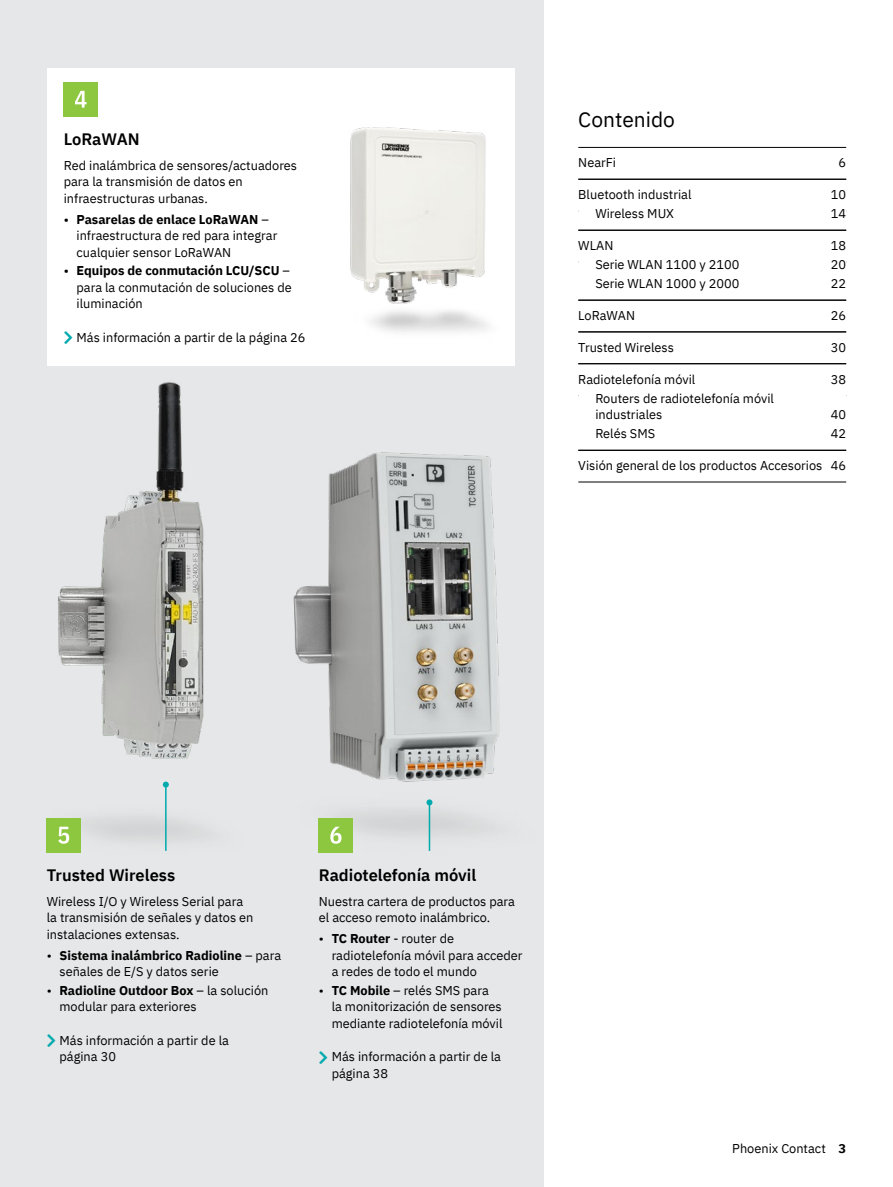
<style>
.page{position:relative;width:893px;height:1187px;background:#fff}
.page>*{position:absolute;margin:0;border:0;box-sizing:border-box;transform-origin:0 0}
.t1{font:21px "IBM Plex Sans";color:#000}
.t2{font:16.5px "IBM Plex Sans Sm Bld";color:#000}
.t3{font:12.75px/16.5px "IBM Plex Sans";color:#000}
.s1{font-family:"IBM Plex Sans Text"}
.s2{font-weight:700}
.s3{font-family:"Px C Phoenix ESPRIT";font-size:18px;color:#00aaad}
</style>
<div class="page">
<div style="left:0;top:0;width:893px;height:1186px;background:#e6e7e8"></div>
<img style="left:293px;top:452px;width:206px;height:330px">
<img style="left:58px;top:382px;width:146px;height:377px">
<img style="left:46px;top:818px;width:158px;height:35px">
<img style="left:318px;top:801px;width:168px;height:52px">
<div style="left:47px;top:818px;width:34px;height:34px;background:#8dc63f"></div>
<svg style="left:58px;top:826px;width:11px;height:17px"></svg>
<div style="left:319px;top:818px;width:34px;height:34px;background:#8dc63f"></div>
<svg style="left:330px;top:826px;width:11px;height:17px"></svg>
<div style="left:47px;top:68px;width:467px;height:298px;background:#fff"></div>
<div style="left:64px;top:82px;width:34px;height:34px;background:#8dc63f"></div>
<svg style="left:75px;top:91px;width:12px;height:17px"></svg>
<div style="left:544px;top:0;width:349px;height:1186px;background:#fff"></div>
<hr style="left:578px;top:147px;width:268px;height:1px;background:#000">
<hr style="left:578px;top:179px;width:268px;height:1px;background:#000">
<hr style="left:578px;top:230px;width:268px;height:1px;background:#000">
<hr style="left:578px;top:300px;width:268px;height:1px;background:#000">
<hr style="left:578px;top:331px;width:268px;height:1px;background:#000">
<hr style="left:578px;top:363px;width:268px;height:1px;background:#000">
<hr style="left:578px;top:450px;width:268px;height:1px;background:#000">
<hr style="left:578px;top:481px;width:268px;height:1px;background:#000">
<hr style="left:165px;top:784px;width:2px;height:66px;background:#00aaad">
<svg style="left:163px;top:781px;width:6px;height:6px"></svg>
<hr style="left:429px;top:802px;width:1px;height:48px;background:#00aaad">
<svg style="left:426px;top:799px;width:6px;height:6px"></svg>
<img style="left:350px;top:127px;width:138px;height:205px">
<p class="t2" style="left:64px;top:126px;width:77px">LoRaWAN</p>
<p class="t3" style="left:64px;top:156px;width:235px">Red inalámbrica de sensores/actuadores para la transmisión de datos en infraestructuras urbanas.</p>
<p class="t3" style="left:77px;top:210px;width:202px;text-indent:-13px"><span class="s1">•</span> <span class="s2">Pasarelas de enlace LoRaWAN</span> – infraestructura de red para integrar cualquier sensor LoRaWAN</p>
<p class="t3" style="left:77px;top:261px;width:217px;text-indent:-13px"><span class="s1">•</span> <span class="s2">Equipos de conmutación LCU/SCU</span> – para la conmutación de soluciones de iluminación</p>
<p class="t3" style="left:64px;top:328px;width:243px"><span class="s3">❯</span> Más información a partir de la página 26</p>
<h1 class="t1" style="left:578px;top:103px;width:98px">Contenido</h1>
<p class="t3" style="left:578px;top:153px;width:39px">NearFi</p>
<p class="t3" style="left:838px;top:153px;width:9px">6</p>
<p class="t3" style="left:578px;top:185px;width:115px">Bluetooth industrial</p>
<p class="t3" style="left:831px;top:185px;width:17px">10</p>
<p class="t3" style="left:595px;top:204px;width:80px">Wireless MUX</p>
<p class="t3" style="left:831px;top:204px;width:17px">14</p>
<p class="t3" style="left:578px;top:236px;width:37px">WLAN</p>
<p class="t3" style="left:831px;top:236px;width:17px">18</p>
<p class="t3" style="left:595px;top:255px;width:146px">Serie WLAN 1100 y 2100</p>
<p class="t3" style="left:831px;top:255px;width:17px">20</p>
<p class="t3" style="left:595px;top:274px;width:146px">Serie WLAN 1000 y 2000</p>
<p class="t3" style="left:831px;top:274px;width:17px">22</p>
<p class="t3" style="left:578px;top:306px;width:58px">LoRaWAN</p>
<p class="t3" style="left:831px;top:306px;width:17px">26</p>
<p class="t3" style="left:578px;top:338px;width:97px">Trusted Wireless</p>
<p class="t3" style="left:831px;top:338px;width:17px">30</p>
<p class="t3" style="left:578px;top:370px;width:119px">Radiotelefonía móvil</p>
<p class="t3" style="left:831px;top:370px;width:17px">38</p>
<p class="t3" style="left:595px;top:389px;width:180px">Routers de radiotelefonía móvil industriales</p>
<p class="t3" style="left:831px;top:405px;width:17px">40</p>
<p class="t3" style="left:595px;top:424px;width:61px">Relés SMS</p>
<p class="t3" style="left:831px;top:424px;width:17px">42</p>
<p class="t3" style="left:578px;top:456px;width:269px">Visión general de los productos Accesorios 46</p>
<p class="t2" style="left:47px;top:861px;width:130px">Trusted Wireless</p>
<p class="t3" style="left:47px;top:891px;width:208px">Wireless I/O y Wireless Serial para la transmisión de señales y datos en instalaciones extensas.</p>
<p class="t3" style="left:60px;top:945px;width:223px;text-indent:-13px">• <span class="s2">Sistema inalámbrico Radioline</span> – para señales de E/S y datos serie</p>
<p class="t3" style="left:60px;top:980px;width:210px;text-indent:-13px">• <span class="s2">Radioline Outdoor Box</span> – la solución modular para exteriores</p>
<p class="t3" style="left:60px;top:1030px;width:171px;text-indent:-13px"><span class="s3">❯</span> Más información a partir de la página 30</p>
<p class="t2" style="left:319px;top:861px;width:159px">Radiotelefonía móvil</p>
<p class="t3" style="left:319px;top:891px;width:198px">Nuestra cartera de productos para el acceso remoto inalámbrico.</p>
<p class="t3" style="left:332px;top:929px;width:192px;text-indent:-13px">• <span class="s2">TC Router</span> - router de radiotelefonía móvil para acceder a redes de todo el mundo</p>
<p class="t3" style="left:332px;top:980px;width:172px;text-indent:-13px">• <span class="s2">TC Mobile</span> – relés SMS para<br>la monitorización de sensores mediante radiotelefonía móvil</p>
<p class="t3" style="left:332px;top:1047px;width:171px;text-indent:-13px"><span class="s3">❯</span> Más información a partir de la página 38</p>
<p class="t3" style="left:732px;top:1138px;width:115px">Phoenix Contact <span class="s2">3</span></p>
</div>
